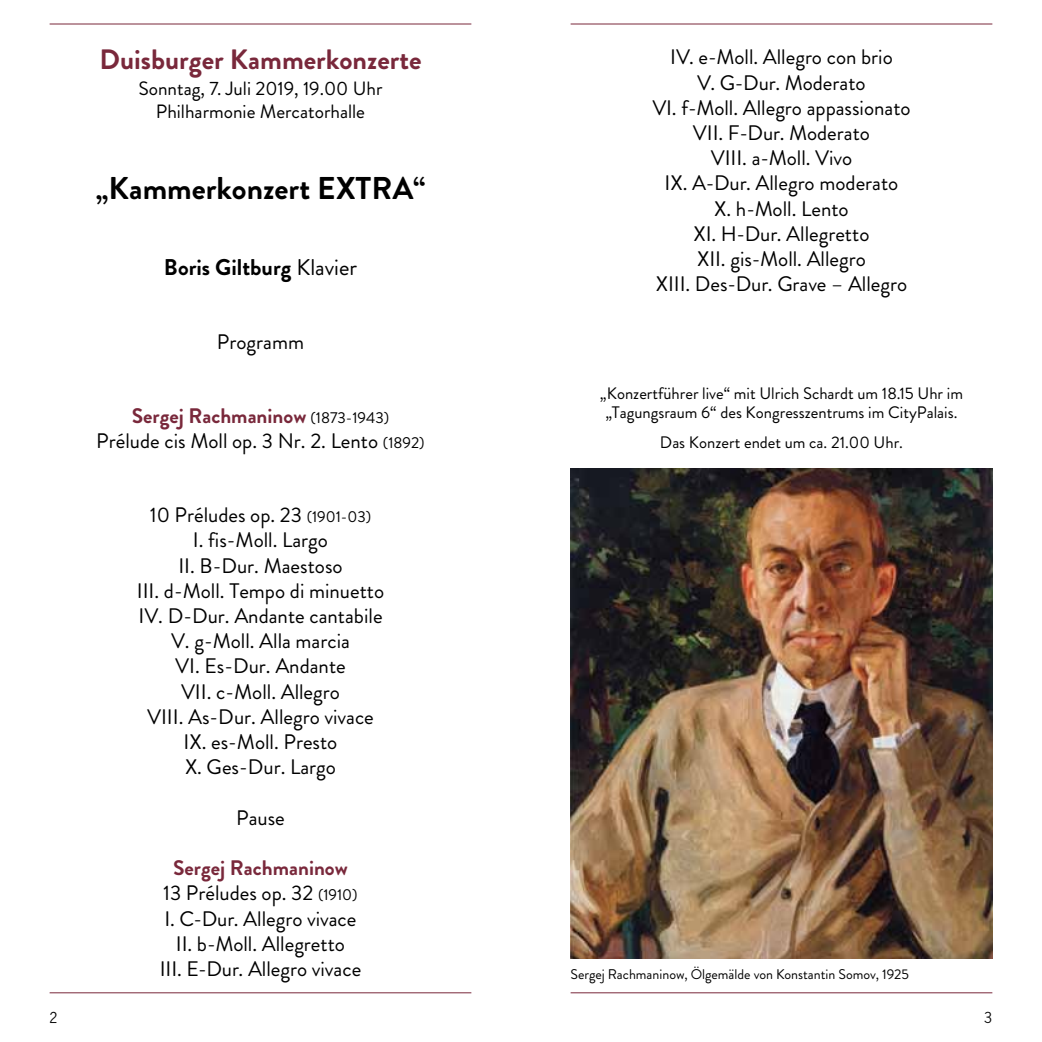
<style>
.page{position:relative;width:1042px;height:1042px;background:#fff}
.page>*{position:absolute;margin:0;border:0;box-sizing:border-box;transform-origin:0 0}
.t1{font:700 31.5px "Brandon";color:#000}
.t2{font:700 28px "Brandon";color:#79283b}
.t3{font:700 22.75px "Brandon";color:#000}
.t4{font:21px/25.2px "Brandon";color:#000;text-align:center}
.t5{font:19.25px/22.8px "Brandon";color:#000;text-align:center}
.t6{font:16.62px/19.2px "Brandon";color:#000;text-align:center}
.t7{font:15.75px "News Gothic BQ";color:#000}
.t8{font:14px "Brandon";color:#000}
.s1{font-weight:400}
.s2{font-weight:700;color:#79283b}
.s3{font-size:15.75px}
</style>
<div class="page">
<hr style="left:50px;top:24px;width:421px;height:1px;background:#79283b">
<hr style="left:570px;top:24px;width:422px;height:1px;background:#79283b">
<hr style="left:50px;top:992px;width:421px;height:1px;background:#79283b">
<hr style="left:570px;top:992px;width:422px;height:1px;background:#79283b">
<img style="left:570px;top:469px;width:422px;height:490px">
<h2 class="t2" style="left:99px;top:40px;width:324px">Duisburger Kammerkonzerte</h2>
<p class="t5" style="left:138px;top:78px;width:245px">Sonntag, 7. Juli 2019, 19.00 Uhr<br>Philharmonie Mercatorhalle</p>
<h1 class="t1" style="left:95px;top:166px;width:332px">„Kammerkonzert EXTRA“</h1>
<p class="t3" style="left:164px;top:251px;width:194px">Boris Giltburg <span class="s1">Klavier</span></p>
<p class="t4" style="left:217px;top:329px;width:89px">Programm</p>
<p class="t4" style="left:96px;top:403px;width:330px"><span class="s2">Sergej Rachmaninow</span> <span class="s3">(1873-1943)<br></span>Prélude cis Moll op. 3 Nr. 2. Lento <span class="s3">(1892)</span></p>
<p class="t4" style="left:137px;top:503px;width:249px">10 Préludes op. 23 <span class="s3">(1901-03)<br></span>I. fis-Moll. Largo<br>II. B-Dur. Maestoso<br>III. d-Moll. Tempo di minuetto<br>IV. D-Dur. Andante cantabile<br>V. g-Moll. Alla marcia<br>VI. Es-Dur. Andante<br>VII. c-Moll. Allegro<br>VIII. As-Dur. Allegro vivace<br>IX. es-Moll. Presto<br>X. Ges-Dur. Largo</p>
<p class="t4" style="left:236px;top:805px;width:50px">Pause</p>
<p class="t4" style="left:160px;top:855px;width:203px"><span class="s2">Sergej Rachmaninow<br></span>13 Préludes op. 32 <span class="s3">(1910)<br></span>I. C-Dur. Allegro vivace<br>II. b-Moll. Allegretto<br>III. E-Dur. Allegro vivace</p>
<p class="t4" style="left:652px;top:45px;width:260px">IV. e-Moll. Allegro con brio<br>V. G-Dur. Moderato<br>VI. f-Moll. Allegro appassionato<br>VII. F-Dur. Moderato<br>VIII. a-Moll. Vivo<br>IX. A-Dur. Allegro moderato<br>X. h-Moll. Lento<br>XI. H-Dur. Allegretto<br>XII. gis-Moll. Allegro<br>XIII. Des-Dur. Grave – Allegro</p>
<p class="t6" style="left:600px;top:384px;width:365px">„Konzertführer live“ mit Ulrich Schardt um 18.15 Uhr im „Tagungsraum 6“ des Kongresszentrums im CityPalais.</p>
<p class="t6" style="left:660px;top:433px;width:245px">Das Konzert endet um ca. 21.00 Uhr.</p>
<p class="t8" style="left:570px;top:964px;width:340px">Sergej Rachmaninow, Ölgemälde von Konstantin Somov, 1925</p>
<p class="t7" style="left:50px;top:1009px;width:10px">2</p>
<p class="t7" style="left:984px;top:1009px;width:10px">3</p>
</div>
